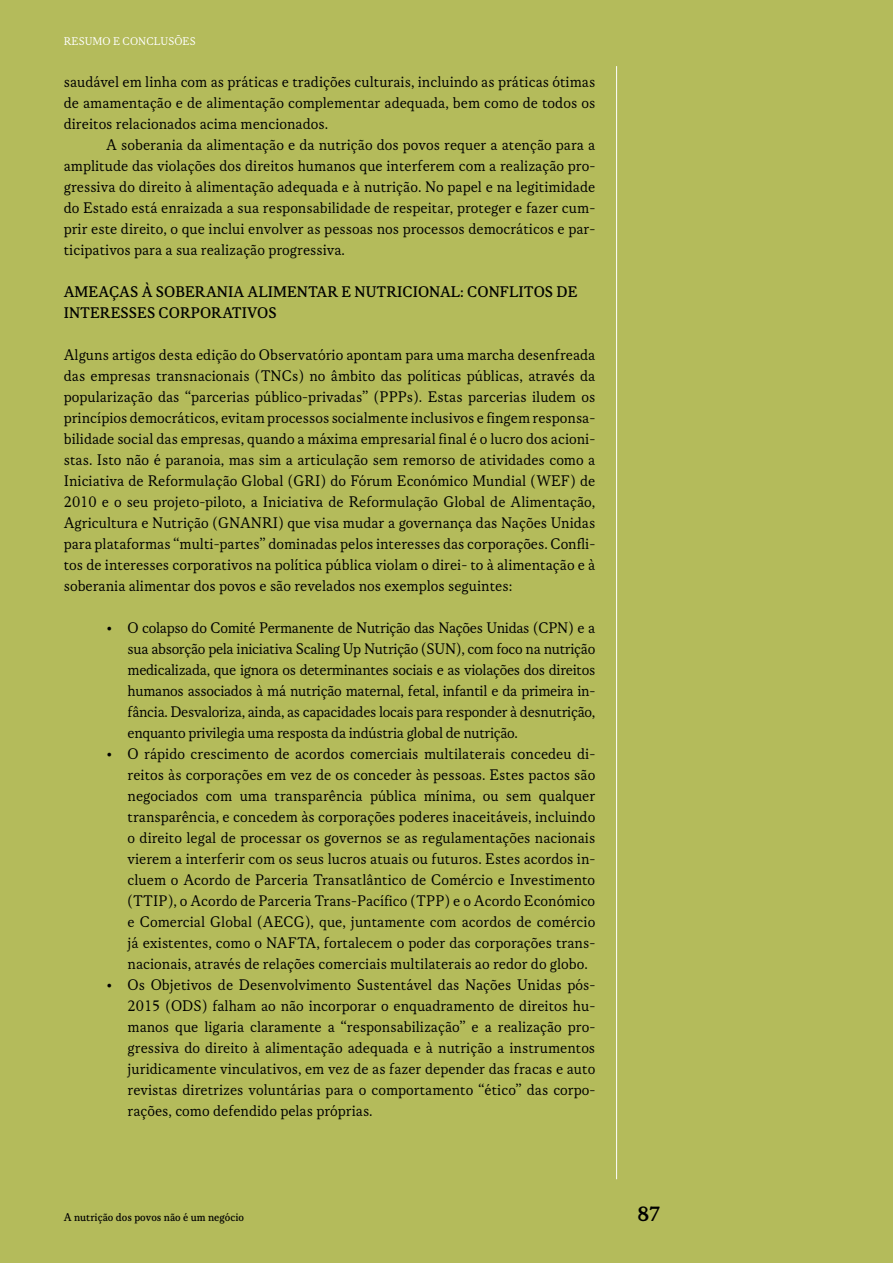
<style>
.page{position:relative;width:893px;height:1263px;background:#b4bb5b}
.page>*{position:absolute;margin:0;border:0;box-sizing:border-box;transform-origin:0 0}
.t1{font:22.5px "Korpus C";color:#000}
.t2{font:16.5px/21px "Korpus A";color:#000;text-align:justify}
.t3{font:16.5px/21px "Korpus B";color:#000}
.t4{font:12px "Korpus B";color:#000}
.t5{font:12px "Korpus A";color:#fff}
</style>
<div class="page">
<hr style="left:616px;top:66px;width:1px;height:1113px;background:#fff">
<p class="t5" style="left:64px;top:35px;width:133px">RESUMO E CONCLUSÕES</p>
<p class="t2" style="left:64px;top:71px;width:533px">saudável em linha com as práticas e tradições culturais, incluindo as práticas ótimas de amamentação e de alimentação complementar adequada, bem como de todos os direitos relacionados acima mencionados.</p>
<p class="t2" style="left:64px;top:134px;width:533px;text-indent:43px">A soberania da alimentação e da nutrição dos povos requer a atenção para a amplitude das violações dos direitos humanos que interferem com a realização pro&shy;gressiva do direito à alimentação adequada e à nutrição. No papel e na legitimidade do Estado está enraizada a sua responsabilidade de respeitar, proteger e fazer cum&shy;prir este direito, o que inclui envolver as pessoas nos processos democráticos e par&shy;ticipativos para a sua realização progressiva.</p>
<p class="t3" style="left:64px;top:281px;width:515px">AMEAÇAS À SOBERANIA ALIMENTAR E NUTRICIONAL: CONFLITOS DE<br>INTERESSES CORPORATIVOS</p>
<p class="t2" style="left:64px;top:344px;width:533px">Alguns artigos desta edição do Observatório apontam para uma marcha desenfreada das empresas transnacionais (TNCs) no âmbito das políticas públicas, através da popularização das “parcerias público-privadas” (PPPs). Estas parcerias iludem os princípios democráticos, evitam processos socialmente inclusivos e fingem responsa&shy;bilidade social das empresas, quando a máxima empresarial final é o lucro dos acioni&shy;stas. Isto não é paranoia, mas sim a articulação sem remorso de atividades como a Iniciativa de Reformulação Global (GRI) do Fórum Económico Mundial (WEF) de 2010 e o seu projeto-piloto, a Iniciativa de Reformulação Global de Alimentação, Agricultura e Nutrição (GNANRI) que visa mudar a governança das Nações Unidas para plataformas “multi-partes” dominadas pelos interesses das corporações. Confli&shy;tos de interesses corporativos na política pública violam o direi- to à alimentação e à soberania alimentar dos povos e são revelados nos exemplos seguintes:</p>
<p class="t2" style="left:128px;top:617px;width:469px;text-indent:-21px">• O colapso do Comité Permanente de Nutrição das Nações Unidas (CPN) e a sua absorção pela iniciativa Scaling Up Nutrição (SUN), com foco na nutrição medicalizada, que ignora os determinantes sociais e as violações dos direitos humanos associados à má nutrição maternal, fetal, infantil e da primeira in&shy;fância. Desvaloriza, ainda, as capacidades locais para responder à desnutrição, enquanto privilegia uma resposta da indústria global de nutrição.</p>
<p class="t2" style="left:128px;top:743px;width:469px;text-indent:-21px">• O rápido crescimento de acordos comerciais multilaterais concedeu di&shy;reitos às corporações em vez de os conceder às pessoas. Estes pactos são negociados com uma transparência pública mínima, ou sem qualquer transparência, e concedem às corporações poderes inaceitáveis, incluindo o direito legal de processar os governos se as regulamentações nacionais vierem a interferir com os seus lucros atuais ou futuros. Estes acordos in&shy;cluem o Acordo de Parceria Transatlântico de Comércio e Investimento (TTIP), o Acordo de Parceria Trans-Pacífico (TPP) e o Acordo Económico e Comercial Global (AECG), que, juntamente com acordos de comércio já existentes, como o NAFTA, fortalecem o poder das corporações trans&shy;nacionais, através de relações comerciais multilaterais ao redor do globo.</p>
<p class="t2" style="left:128px;top:975px;width:469px;text-indent:-21px">• Os Objetivos de Desenvolvimento Sustentável das Nações Unidas pós-2015 (ODS) falham ao não incorporar o enquadramento de direitos hu&shy;manos que ligaria claramente a “responsabilização” e a realização pro&shy;gressiva do direito à alimentação adequada e à nutrição a instrumentos juridicamente vinculativos, em vez de as fazer depender das fracas e auto revistas diretrizes voluntárias para o comportamento “ético” das corpo&shy;rações, como defendido pelas próprias.</p>
<p class="t4" style="left:64px;top:1210px;width:182px">A nutrição dos povos não é um negócio</p>
<h1 class="t1" style="left:638px;top:1201px;width:24px">87</h1>
</div>
